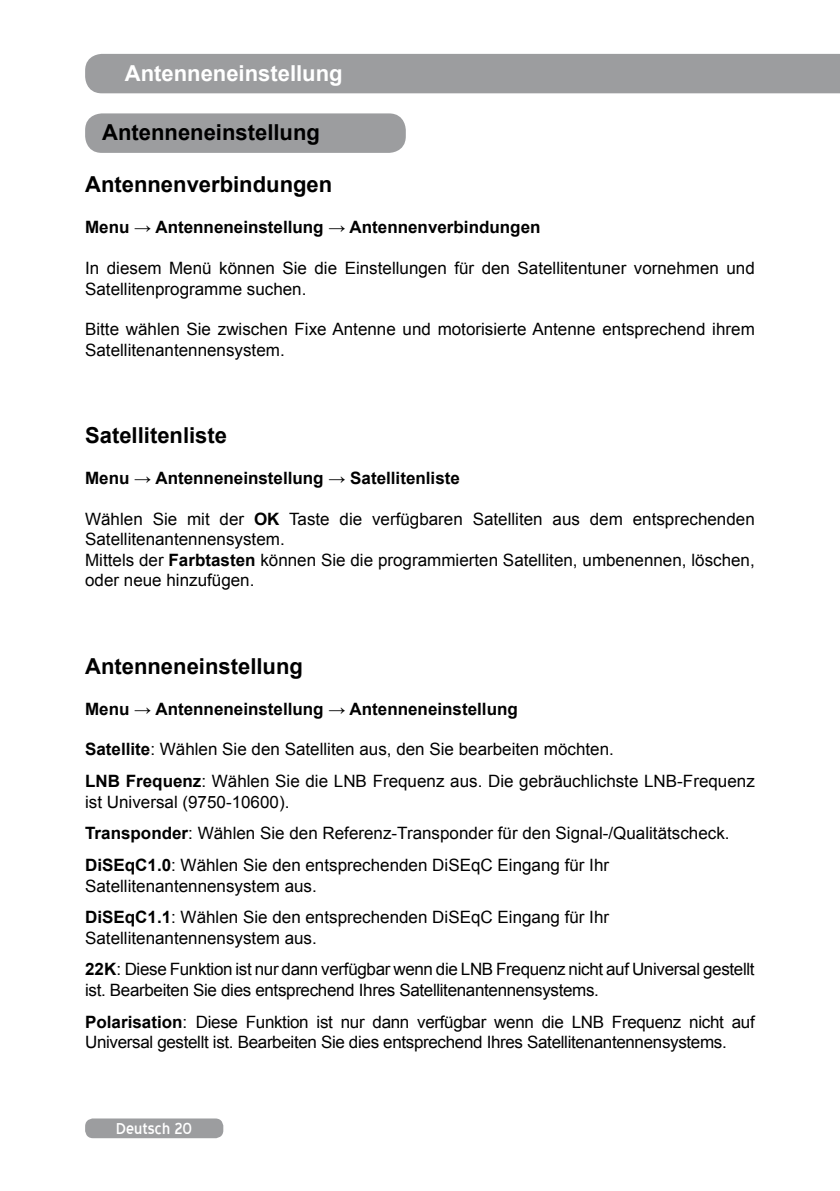
<style>
.page{position:relative;width:840px;height:1191px;background:#fff}
.page>*{position:absolute;margin:0;border:0;box-sizing:border-box;transform-origin:0 0}
.t1{font:700 22px "Arial";color:#000}
.t2{font:700 22px "Arial";color:#fff}
.t3{font:20px "Blue Highway";color:#fff}
.t4{font:17px/20.4px "Arial";color:#000}
.t5{font:17px/31.8px "Arial";letter-spacing:-.02em;color:#000}
.t6{font:700 17px "Arial";color:#000}
.s1{font-weight:700}
</style>
<div class="page">
<div style="left:85px;top:1118px;width:138px;height:20px;background:#9c9d9f;border-radius:8px"></div>
<div style="left:85px;top:54px;width:755px;height:39px;background:#9c9d9f"></div>
<div style="left:85px;top:113px;width:320px;height:40px;background:#9c9d9f;border-radius:17px"></div>
<p class="t2" style="left:125px;top:59px;width:219px">Antenneneinstellung</p>
<p class="t1" style="left:102px;top:117px;width:219px">Antenneneinstellung</p>
<p class="t1" style="left:85px;top:170px;width:248px">Antennenverbindungen</p>
<p class="t6" style="left:85px;top:216px;width:456px">Menu → Antenneneinstellung → Antennenverbindungen</p>
<p class="t4" style="left:85px;top:258px;width:670px">In diesem Menü können Sie die Einstellungen für den Satellitentuner vornehmen und<br>Satellitenprogramme suchen.</p>
<p class="t4" style="left:85px;top:319px;width:670px">Bitte wählen Sie zwischen Fixe Antenne und motorisierte Antenne entsprechend ihrem<br>Satellitenantennensystem.</p>
<p class="t1" style="left:85px;top:421px;width:143px">Satellitenliste</p>
<p class="t6" style="left:85px;top:467px;width:376px">Menu → Antenneneinstellung → Satellitenliste</p>
<p class="t4" style="left:85px;top:509px;width:670px">Wählen Sie mit der <span class="s1">OK</span> Taste die verfügbaren Satelliten aus dem entsprechenden Satellitenantennensystem.<br>Mittels der <span class="s1">Farbtasten</span> können Sie die programmierten Satelliten, umbenennen, löschen, oder neue hinzufügen.</p>
<p class="t1" style="left:85px;top:651px;width:219px">Antenneneinstellung</p>
<p class="t6" style="left:85px;top:697px;width:434px">Menu → Antenneneinstellung → Antenneneinstellung</p>
<p class="t4" style="left:85px;top:734px;width:670px;line-height:31.8px"><span class="s1">Satellite</span>: Wählen Sie den Satelliten aus, den Sie bearbeiten möchten.<br><span class="s1">LNB Frequenz</span>: Wählen Sie die LNB Frequenz aus. Die gebräuchlichste LNB-Frequenz</p>
<p class="t4" style="left:85px;top:786px;width:645px;line-height:31.8px">ist Universal (9750-10600).<br><span class="s1">Transponder</span>: Wählen Sie den Referenz-Transponder für den Signal-/Qualitätscheck.<br><span class="s1">DiSEqC1.0</span>: Wählen Sie den entsprechenden DiSEqC Eingang für Ihr</p>
<p class="t4" style="left:85px;top:870px;width:525px;line-height:31.8px">Satellitenantennensystem aus.<br><span class="s1">DiSEqC1.1</span>: Wählen Sie den entsprechenden DiSEqC Eingang für Ihr</p>
<p class="t5" style="left:85px;top:922px;width:670px">Satellitenantennensystem aus.<br><span class="s1">22K</span>: Diese Funktion ist nur dann verfügbar wenn die LNB Frequenz nicht auf Universal gestellt</p>
<p class="t5" style="left:85px;top:974px;width:670px">ist. Bearbeiten Sie dies entsprechend Ihres Satellitenantennensystems.<br><span class="s1">Polarisation</span>: Diese Funktion ist nur dann verfügbar wenn die LNB Frequenz nicht auf</p>
<p class="t5" style="left:85px;top:1026px;width:642px">Universal gestellt ist. Bearbeiten Sie dies entsprechend Ihres Satellitenantennensystems.</p>
<p class="t3" style="left:116px;top:1120px;width:78px">Deutsch 20</p>
</div>
